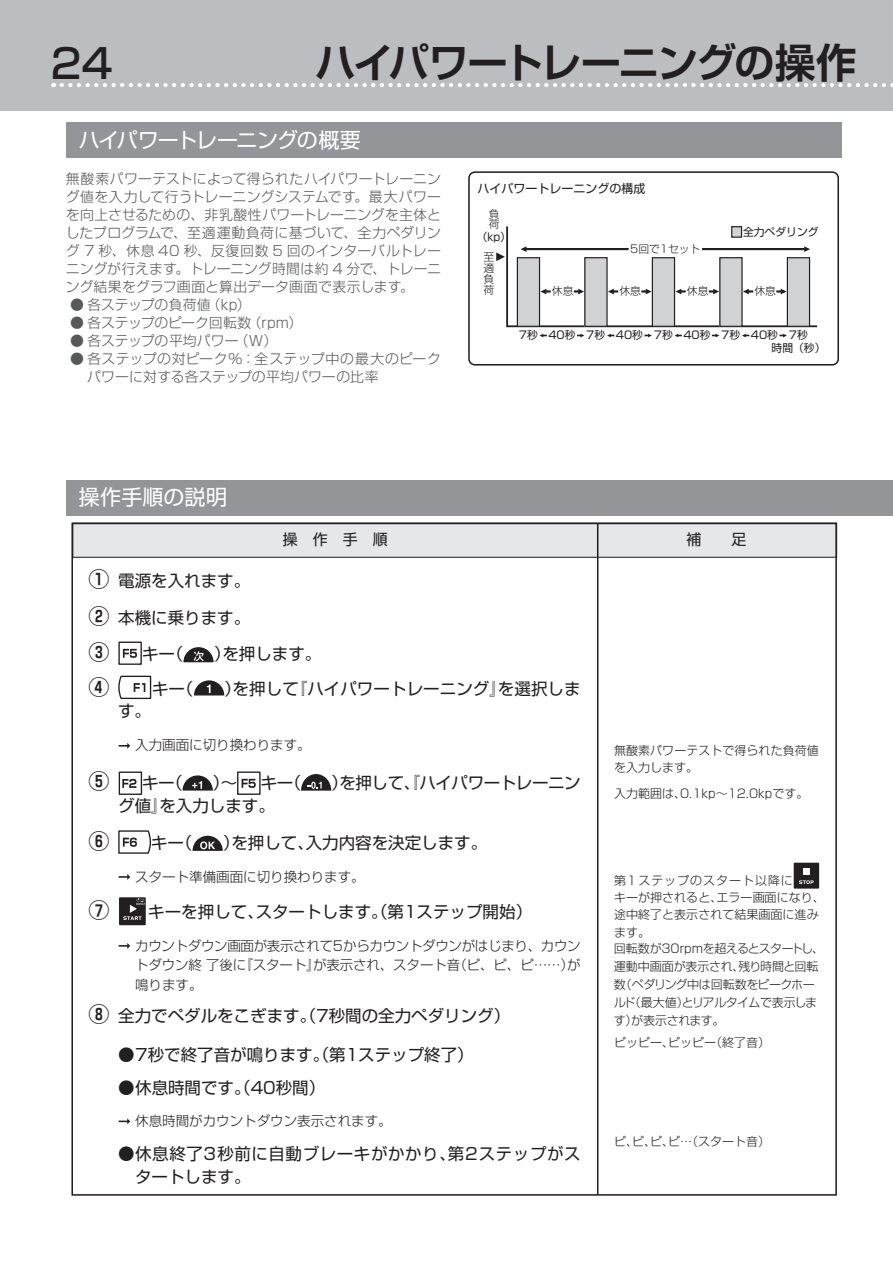
<style>
.page{position:relative;width:893px;height:1263px;background:#fff}
.page>*{position:absolute;margin:0;border:0;box-sizing:border-box;transform-origin:0 0}
.t1{font:40.5px "Shin Go Pro De Bold 90 msp RKSJ H";letter-spacing:-.04em;color:#231f20}
.t2{font:40.5px "Shin Go Pro Medium 90 msp RKSJ H";color:#231f20}
.t3{font:21px "Shin Go Pro Regular 90 msp RKSJ H";letter-spacing:-.045em;color:#fff}
.t4{font:21px "Shin Go Pro Regular 90 msp RKSJ H";letter-spacing:.01em;color:#fff}
.t5{font:21px "Shin Go Pro De Bold 90 msp RKSJ H";color:#231f20}
.t6{font:16.5px "Shin Go Pro Regular 90 msp RKSJ H";color:#231f20}
.t7{font:16.5px/22.5px "Shin Go Pro Regular 90 msp RKSJ H";letter-spacing:.035em;color:#231f20}
.t8{font:16.5px "Shin Go Pro Regular 90 msp RKSJ H";letter-spacing:-.025em;color:#231f20}
.t9{font:15px "Shin Go Pro Regular 90 msp RKSJ H";color:#231f20}
.t10{font:13.8px/18px "Shin Go Pro Light 90 msp RKSJ H";letter-spacing:.005em;color:#57585a;text-align:justify}
.t11{font:13.8px "Shin Go Pro Light 90 msp RKSJ H";letter-spacing:-.015em;color:#57585a}
.t12{font:13.5px/19.5px "Shin Go Pro Light 90 msp RKSJ H";letter-spacing:-.005em;color:#231f20}
.t13{font:13.5px "Shin Go Pro Light 90 msp RKSJ H";letter-spacing:-.025em;color:#231f20}
.t14{font:12px/17.2px "Shin Go Pro Light 90 msp RKSJ H";color:#231f20}
.t15{font:12px/18px "Shin Go Pro Light 90 msp RKSJ H";letter-spacing:-.03em;color:#231f20}
.t16{font:12px "Shin Go Pro Regular 90 msp RKSJ H";color:#231f20}
.t17{font:10.8px "Shin Go Pro Regular 90 msp RKSJ H";color:#231f20}
.t18{font:10.8px/10.8px "Shin Go Pro Light 90 msp RKSJ H";color:#231f20}
.s1{font-family:"Shin Go Pro Regular 90 msp RKSJ H"}
.s2{font-family:"Shin Go Pro De Bold 90 msp RKSJ H";font-size:21px}
</style>
<div class="page">
<div style="left:66px;top:122px;width:776px;height:36px;background:#939598"></div>
<div style="left:66px;top:480px;width:827px;height:35px;background:#939598"></div>
<div style="left:0;top:0;width:893px;height:111px;background:#bcbdc0"></div>
<svg style="left:62px;top:83px;width:831px;height:4px"></svg>
<svg style="left:468px;top:171px;width:371px;height:195px"></svg>
<svg style="left:539px;top:334px;width:8px;height:3px"></svg>
<svg style="left:577px;top:334px;width:7px;height:3px"></svg>
<svg style="left:607px;top:334px;width:7px;height:3px"></svg>
<svg style="left:644px;top:334px;width:8px;height:3px"></svg>
<svg style="left:674px;top:334px;width:8px;height:3px"></svg>
<svg style="left:712px;top:334px;width:7px;height:3px"></svg>
<svg style="left:742px;top:334px;width:7px;height:3px"></svg>
<svg style="left:779px;top:334px;width:8px;height:3px"></svg>
<svg style="left:496px;top:225px;width:323px;height:103px"></svg>
<div style="left:732px;top:227px;width:9px;height:10px;background:#d1d2d4"></div>
<div style="left:731px;top:226px;width:11px;height:12px;border:1px solid #231f20"></div>
<div style="left:73px;top:523px;width:763px;height:34px;background:#e6e7e9"></div>
<div style="left:118px;top:642px;width:24px;height:23px;border:1px solid #231f20"></div>
<svg style="left:123px;top:649px;width:14px;height:9px"></svg>
<svg style="left:183px;top:647px;width:31px;height:15px"></svg>
<svg style="left:118px;top:675px;width:34px;height:25px"></svg>
<svg style="left:194px;top:680px;width:30px;height:15px"></svg>
<svg style="left:119px;top:743px;width:11px;height:6px"></svg>
<div style="left:119px;top:772px;width:23px;height:23px;border:1px solid #231f20"></div>
<svg style="left:122px;top:779px;width:14px;height:9px"></svg>
<svg style="left:182px;top:775px;width:31px;height:16px"></svg>
<div style="left:237px;top:772px;width:24px;height:23px;border:1px solid #231f20"></div>
<svg style="left:242px;top:779px;width:14px;height:9px"></svg>
<svg style="left:301px;top:774px;width:30px;height:17px"></svg>
<svg style="left:118px;top:830px;width:33px;height:24px"></svg>
<svg style="left:193px;top:836px;width:30px;height:15px"></svg>
<svg style="left:119px;top:874px;width:11px;height:6px"></svg>
<svg style="left:119px;top:943px;width:11px;height:6px"></svg>
<svg style="left:119px;top:1118px;width:11px;height:6px"></svg>
<hr style="left:597px;top:524px;width:1px;height:671px;background:#231f20">
<div style="left:794px;top:863px;width:25px;height:26px;background:#231f20"></div>
<svg style="left:799px;top:869px;width:15px;height:15px"></svg>
<div style="left:119px;top:897px;width:27px;height:28px;background:#231f20"></div>
<svg style="left:123px;top:898px;width:22px;height:22px"></svg>
<h1 class="t2" style="left:51px;top:48px;width:63px">24</h1>
<h1 class="t1" style="left:315px;top:48px;width:543px">ハイパワートレーニングの操作</h1>
<h2 class="t3" style="left:79px;top:133px;width:284px">ハイパワートレーニングの概要</h2>
<p class="t10" style="left:66px;top:171px;width:377px">無酸素パワーテストによって得られたハイパワートレーニング値を入力して行うトレーニングシステムです。最大パワーを向上させるための、非乳酸性パワートレーニングを主体としたプログラムで、至適運動負荷に基づいて、全力ペダリング 7 秒、休息 40 秒、反復回数 5 回のインターバルトレーニングが行えます。トレーニング時間は約 4 分で、トレーニング結果をグラフ画面と算出データ画面で表示します。</p>
<p class="t11" style="left:70px;top:299px;width:182px"><span class="s1">●</span> 各ステップの負荷値（kp）</p>
<p class="t11" style="left:70px;top:317px;width:234px"><span class="s1">●</span> 各ステップのピーク回転数（rpm）</p>
<p class="t11" style="left:70px;top:335px;width:208px"><span class="s1">●</span> 各ステップの平均パワー（W）</p>
<p class="t10" style="left:87px;top:351px;width:355px;text-indent:-17px"><span class="s1">●</span> 各ステップの対ピーク％：全ステップ中の最大のピークパワーに対する各ステップの平均パワーの比率</p>
<p class="t16" style="left:477px;top:184px;width:169px">ハイパワートレーニングの構成</p>
<p class="t18" style="left:489px;top:210px;width:12px">負荷</p>
<p class="t17" style="left:477px;top:233px;width:36px">（kp）</p>
<p class="t18" style="left:483px;top:253px;width:12px;text-align:justify">至適負荷</p>
<p class="t18" style="left:630px;top:245px;width:72px">5回で1セット</p>
<p class="t18" style="left:552px;top:287px;width:23px">休息</p>
<p class="t18" style="left:619px;top:287px;width:23px">休息</p>
<p class="t18" style="left:687px;top:287px;width:23px">休息</p>
<p class="t17" style="left:743px;top:228px;width:77px">全力ペダリング</p>
<p class="t18" style="left:754px;top:287px;width:23px">休息</p>
<p class="t17" style="left:519px;top:331px;width:58px">7秒 40秒</p>
<p class="t17" style="left:586px;top:331px;width:223px">7秒 40秒 7秒 40秒 7秒 40秒 7秒</p>
<p class="t17" style="left:771px;top:344px;width:55px">時間（秒）</p>
<h2 class="t4" style="left:79px;top:490px;width:150px">操作手順の説明</h2>
<p class="t9" style="left:283px;top:534px;width:106px">操　作　手　順</p>
<p class="t9" style="left:686px;top:534px;width:62px">補　　足</p>
<p class="t6" style="left:88px;top:575px;width:163px"><span class="s2">①</span> 電源を入れます。</p>
<p class="t6" style="left:88px;top:611px;width:163px"><span class="s2">②</span> 本機に乗ります。</p>
<h2 class="t5" style="left:88px;top:644px;width:22px">③</h2>
<p class="t6" style="left:142px;top:648px;width:43px">キー（</p>
<p class="t6" style="left:214px;top:648px;width:109px">）を押します。</p>
<h2 class="t5" style="left:88px;top:679px;width:22px">④</h2>
<p class="t6" style="left:152px;top:682px;width:43px">キー（</p>
<p class="t6" style="left:224px;top:682px;width:358px">）を押して『ハイパワートレーニング』を選択しま</p>
<p class="t6" style="left:118px;top:705px;width:34px">す。</p>
<p class="t12" style="left:135px;top:737px;width:177px">入力画面に切り換わります。</p>
<h2 class="t5" style="left:88px;top:773px;width:22px">⑤</h2>
<p class="t6" style="left:142px;top:777px;width:42px">キー（</p>
<p class="t6" style="left:213px;top:777px;width:26px">）～</p>
<p class="t6" style="left:261px;top:777px;width:42px">キー（</p>
<p class="t8" style="left:332px;top:777px;width:251px">）を押して『、ハイパワートレーニン</p>
<p class="t6" style="left:118px;top:799px;width:158px">グ値』を入力します。</p>
<h2 class="t5" style="left:88px;top:833px;width:22px">⑥</h2>
<p class="t6" style="left:151px;top:837px;width:43px">キー（</p>
<p class="t6" style="left:223px;top:837px;width:266px">）を押して、入力内容を決定します。</p>
<p class="t12" style="left:135px;top:869px;width:231px">スタート準備画面に切り換わります。</p>
<h2 class="t5" style="left:88px;top:902px;width:22px">⑦</h2>
<p class="t6" style="left:148px;top:906px;width:385px">キーを押して、スタートします（。第1ステップ開始）</p>
<p class="t13" style="left:135px;top:940px;width:447px">カウントダウン画面が表示されて5からカウントダウンがはじまり、カウン</p>
<p class="t12" style="left:135px;top:957px;width:447px">トダウン終 了後に『スタート』が表示され、スタート音（ピ、ピ、ピ……）が鳴ります。</p>
<p class="t6" style="left:88px;top:1010px;width:423px"><span class="s2">⑧</span> 全力でペダルをこぎます（。7秒間の全力ペダリング）</p>
<p class="t6" style="left:118px;top:1049px;width:357px">●7秒で終了音が鳴ります（。第1ステップ終了）</p>
<p class="t6" style="left:118px;top:1081px;width:209px">●休息時間です（。40秒間）</p>
<p class="t12" style="left:135px;top:1113px;width:258px">休息時間がカウントダウン表示されます。</p>
<p class="t7" style="left:135px;top:1145px;width:447px;text-indent:-17px">●休息終了3秒前に自動ブレーキがかかり、第2ステップがスタートします。</p>
<p class="t14" style="left:614px;top:743px;width:206px">無酸素パワーテストで得られた負荷値を入力します。</p>
<p class="t14" style="left:614px;top:786px;width:196px">入力範囲は、0.1kp～12.0kpです。</p>
<p class="t14" style="left:614px;top:873px;width:212px">第1ステップのスタート以降に<br>キーが押されると、エラー画面になり、途中終了と表示されて結果画面に進みます。</p>
<p class="t15" style="left:614px;top:942px;width:212px">回転数が30rpmを超えるとスタートし、運動中画面が表示され、残り時間と回転数（ペダリング中は回転数をピークホールド（最大値）とリアルタイムで表示します）が表示されます。</p>
<p class="t14" style="left:614px;top:1035px;width:157px">ピッピー、ピッピー（終了音）</p>
<p class="t14" style="left:614px;top:1135px;width:157px">ピ、ピ、ピ、ピ…（スタート音）</p>
</div>
